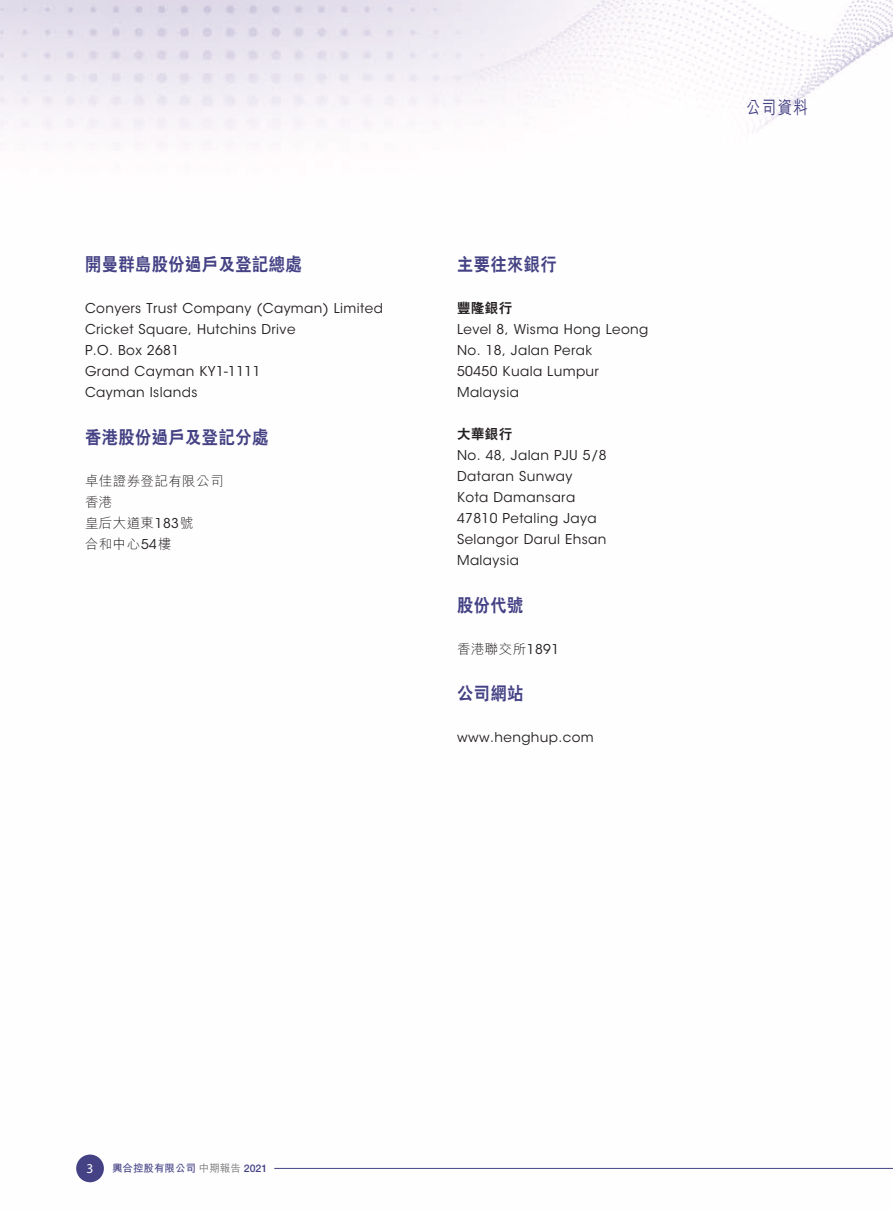
<style>
.page{position:relative;width:893px;height:1212px;background:#fff}
.page>*{position:absolute;margin:0;border:0;box-sizing:border-box;transform-origin:0 0}
.t1{font:800 18px "C Hei 2 HK";letter-spacing:.03em;color:#444284;scale:.9 1}
.t2{font:500 18px "M Hei HK";color:#444284;scale:.8 1}
.t3{font:13.5px/21px "ITC Avant Garde Std";letter-spacing:.03em;color:#231f20}
.t4{font:300 13.5px/21px "M Hei HK";letter-spacing:.03em;color:#231f20}
.t5{font:800 13.5px "C Hei 2 HK";letter-spacing:.03em;color:#231f20}
.t6{font:13.5px "Myriad Pro";color:#fff}
.t7{font:700 10.5px "M Hei HK";color:#444284}
.s1{font-family:"ITC Avant Garde Std";font-weight:400}
.s2{font-weight:500;color:#76787b}
.s3{font-family:"Helvetica Neue LT Std";font-weight:500}
</style>
<div class="page">
<img style="left:0;top:0;width:893px;height:1183px">
<hr style="left:274px;top:1168px;width:619px;height:1px;background:#444284">
<div style="left:76px;top:1154px;width:28px;height:28px;background:#444284;border-radius:50%"></div>
<h1 class="t1" style="left:85px;top:252px;width:242px">開曼群島股份過戶及登記總處</h1>
<p class="t3" style="left:85px;top:298px;width:299px">Conyers Trust Company (Cayman) Limited<br>Cricket Square, Hutchins Drive<br>P.O. Box 2681<br>Grand Cayman KY1-1111<br>Cayman Islands</p>
<h1 class="t1" style="left:85px;top:425px;width:205px">香港股份過戶及登記分處</h1>
<p class="t4" style="left:85px;top:470px;width:140px">卓佳證券登記有限公司香港<br>皇后大道東<span class="s1">183</span>號<br>合和中心<span class="s1">54</span>樓</p>
<h1 class="t1" style="left:457px;top:252px;width:112px">主要往來銀行</h1>
<p class="t5" style="left:457px;top:299px;width:57px">豐隆銀行</p>
<p class="t3" style="left:457px;top:319px;width:193px">Level 8, Wisma Hong Leong<br>No. 18, Jalan Perak<br>50450 Kuala Lumpur<br>Malaysia</p>
<p class="t5" style="left:457px;top:425px;width:57px">大華銀行</p>
<p class="t3" style="left:457px;top:445px;width:151px">No. 48, Jalan PJU 5/8<br>Dataran Sunway<br>Kota Damansara<br>47810 Petaling Jaya<br>Selangor Darul Ehsan<br>Malaysia</p>
<h1 class="t1" style="left:457px;top:593px;width:75px">股份代號</h1>
<p class="t4" style="left:457px;top:638px;width:104px">香港聯交所<span class="s1">1891</span></p>
<h1 class="t1" style="left:457px;top:681px;width:75px">公司網站</h1>
<p class="t3" style="left:457px;top:727px;width:138px">www.henghup.com</p>
<h1 class="t2" style="left:746px;top:94px;width:79px">公司資料</h1>
<p class="t6" style="left:87px;top:1160px;width:8px">3</p>
<p class="t7" style="left:112px;top:1161px;width:157px">興合控股有限公司<span class="s2">中期報告</span> <span class="s3">2021</span></p>
</div>
